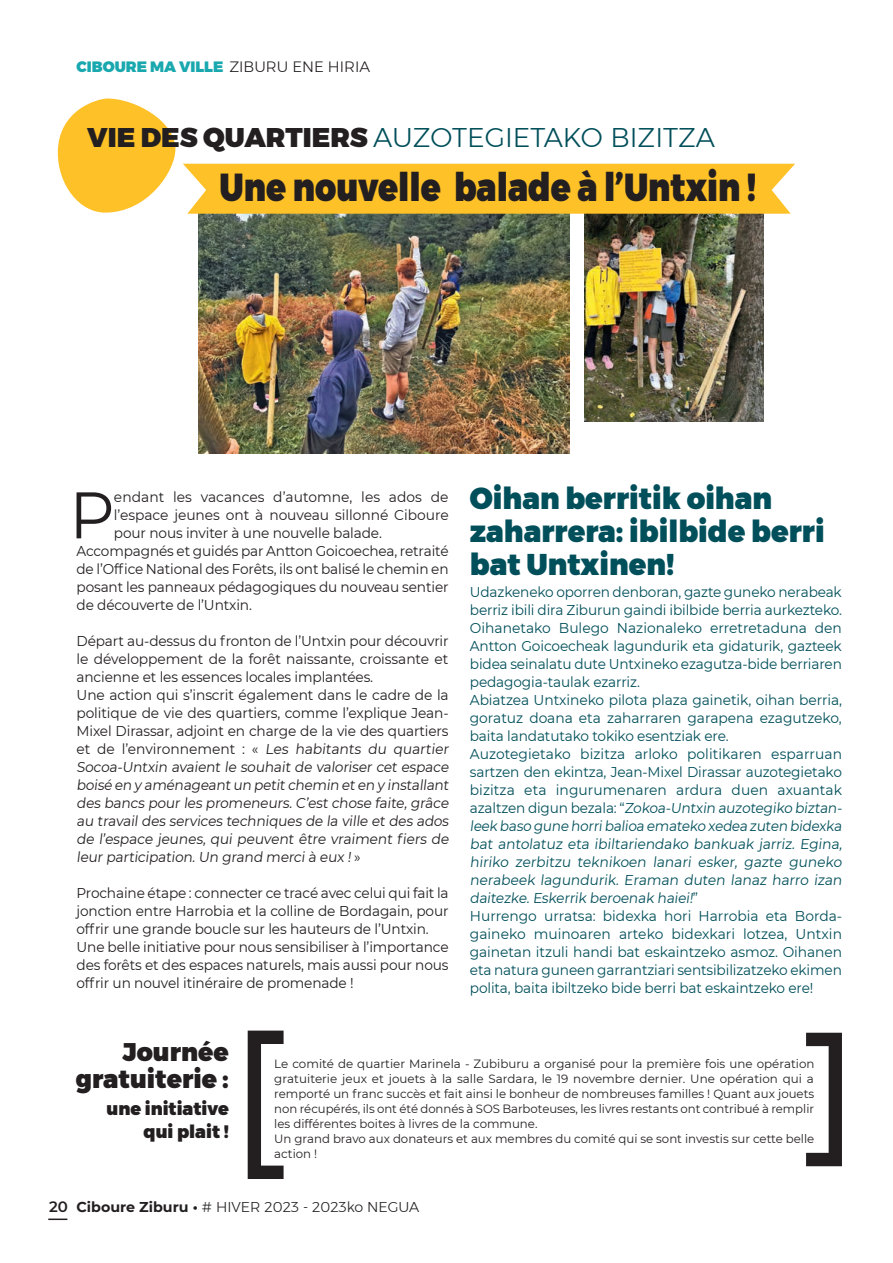
<style>
.page{position:relative;width:893px;height:1263px;background:#fff}
.page>*{position:absolute;margin:0;border:0;box-sizing:border-box;transform-origin:0 0}
.Texte{font:65.7px "Montserrat";color:#231f20;scale:.96 1}
.TexteFAG{font:900 39px "Montserrat";color:#231f20;scale:.84 1}
.Texte-2{font:900 30px/33px "Montserrat";color:#004f5a;scale:.96 1}
.Tétière{font:300 27px "Montserrat";color:#004f5a}
.Texte-3{font:900 25.5px/27px "Montserrat";color:#231f20;text-align:right}
.Texte-4{font:900 18px/22.5px "Montserrat";color:#231f20;text-align:right}
.Tétière-2{font:900 15px "Montserrat";color:#1aa8af}
.Texte-5{font:14.25px/18px "Montserrat";letter-spacing:-.01em;color:#004f5a;text-align:justify}
.Texte-6{font:14.25px/18px "Montserrat";letter-spacing:-.01em;color:#231f20;text-align:justify;scale:.96 1}
.Texte-7{font:14.25px/18px "Montserrat";letter-spacing:-.01em;color:#231f20;text-align:justify}
.Texte-8{font:14.25px/18px "Montserrat";letter-spacing:-.01em;color:#004f5a;scale:.96 1}
.t1{font:300 14.25px "Montserrat";color:#231f20}
.Texte-9{font:12px/15px "Montserrat";color:#231f20;text-align:justify}
.s1{font-weight:300;color:#231f20}
.s2{font-weight:900;color:#231f20}
.s3{font-weight:600;font-size:15px}
.s4{font-weight:700}
</style>
<div class="page">
<svg style="left:248px;top:1030px;width:36px;height:149px"></svg>
<svg style="left:806px;top:1033px;width:36px;height:133px"></svg>
<svg style="left:58px;top:99px;width:117px;height:114px"></svg>
<svg style="left:48px;top:1218px;width:19px;height:2px"></svg>
<img style="left:199px;top:214px;width:370px;height:239px">
<img style="left:584px;top:214px;width:179px;height:207px">
<div style="left:183px;top:164px;width:612px;height:50px;background:#fec128"></div>
<p class="Tétière-2" style="left:77px;top:55px;width:295px">CIBOURE MA VILLE <span class="s1">ZIBURU ENE HIRIA</span></p>
<p class="Tétière" style="left:87px;top:117px;width:629px"><span class="s2">VIE DES QUARTIERS</span> AUZOTEGIETAKO BIZITZA</p>
<p class="TexteFAG" style="left:220px;top:156px;width:641px">Une nouvelle balade à l’Untxin !</p>
<p class="Texte" style="left:69px;top:470px;width:49px">P</p>
<p class="Texte-7" style="left:114px;top:488px;width:336px">endant les vacances d’automne, les ados de l’espace jeunes ont à nouveau sillonné Ciboure pour nous inviter à une nouvelle balade.</p>
<p class="Texte-6" style="left:77px;top:542px;width:389px">Accompagnés et guidés par Antton Goicoechea, retraité de l’Office National des Forêts, ils ont balisé le chemin en posant les panneaux pédagogiques du nouveau sentier de découverte de l’Untxin.</p>
<p class="Texte-6" style="left:77px;top:632px;width:389px">Départ au-dessus du fronton de l’Untxin pour découvrir le développement de la forêt naissante, croissante et ancienne et les essences locales implantées.</p>
<p class="Texte-7" style="left:77px;top:686px;width:376px;text-align:left">Une action qui s’inscrit également dans le cadre de la politique de vie des quartiers, comme l’explique Jean-Mixel Dirassar, adjoint en charge de la vie des quartiers et d e l ’e nvi ro n n e m e nt : « Les habitants du quartier Socoa-Untxin avaient le souhait de valoriser cet espace boisé en y aménageant un petit chemin et en y installant des bancs pour les promeneurs. C’est chose faite, grâce au travail des services techniques de la ville et des ados de l’espace jeunes, qui peuvent être vraiment fiers de leur participation. Un grand merci à eux ! »</p>
<p class="Texte-6" style="left:77px;top:884px;width:389px">Prochaine étape : connecter ce tracé avec celui qui fait la jonction entre Harrobia et la colline de Bordagain, pour offrir une grande boucle sur les hauteurs de l’Untxin.</p>
<p class="Texte-6" style="left:77px;top:938px;width:389px">Une belle initiative pour nous sensibiliser à l’importance des forêts et des espaces naturels, mais aussi pour nous offrir un nouvel itinéraire de promenade !</p>
<p class="Texte-2" style="left:470px;top:482px;width:371px">Oihan berritik oihan zaharrera: ibilbide berri bat Untxinen!</p>
<p class="Texte-8" style="left:470px;top:582px;width:389px">Udazkeneko oporren denboran, gazte guneko nerabeak berriz ibili dira Ziburun gaindi ibilbide berria aurkezteko.</p>
<p class="Texte-5" style="left:470px;top:618px;width:374px">Oihanetako Bulego Nazionaleko erretretaduna den Antton Goicoecheak lagundurik eta gidaturik, gazteek bidea seinalatu dute Untxineko ezagutza-bide berriaren pedagogia-taulak ezarriz.</p>
<p class="Texte-5" style="left:470px;top:690px;width:374px">Abiatzea Untxineko pilota plaza gainetik, oihan berria, goratuz doana eta zaharraren garapena ezagutzeko, baita landatutako tokiko esentziak ere.</p>
<p class="Texte-5" style="left:470px;top:744px;width:376px;text-align:left">Auzotegietako bizitza arloko politikaren esparruan sartzen den ekintza, Jean-Mixel Dirassar auzotegietako bizitza eta ingurumenaren ardura duen axuantak a za ltze n d i g u n beza l a : “Zokoa-Untxin auzotegiko biztan&shy;leek baso gune horribalioa emateko xedea zuten bidexka bat antolatuz eta ibiltariendako bankuak jarriz. Egina, hiriko zerbitzu teknikoen lanari esker, gazte guneko nerabeek lagundurik. Eraman duten lanaz harro izan daitezke. Eskerrik beroenak haiei!”</p>
<p class="Texte-5" style="left:470px;top:906px;width:374px">Hurrengo urratsa: bidexka hori Harrobia eta Borda&shy;gaineko muinoaren arteko bidexkari lotzea, Untxin gainetan itzuli handi bat eskaintzeko asmoz. Oihanen eta natura guneen garrantziari sentsibilizatzeko ekimen polita, baita ibiltzeko bide berri bat eskaintzeko ere!</p>
<p class="Texte-3" style="left:76px;top:1039px;width:155px">Journée gratuiterie :</p>
<p class="Texte-4" style="left:107px;top:1097px;width:124px">une initiative qui plait !</p>
<p class="Texte-9" style="left:274px;top:1055px;width:542px">Le comité de quartier Marinela - Zubiburu a organisé pour la première fois une opération gratuiterie jeux et jouets à la salle Sardara, le 19 novembre dernier. Une opération qui a remporté un franc succès et fait ainsi le bonheur de nombreuses familles ! Quant aux jouets non récupérés, ils ont été donnés à SOS Barboteuses, les livres restants ont contribué à remplir les différentes boites à livres de la commune.</p>
<p class="Texte-9" style="left:274px;top:1130px;width:542px">Un grand bravo aux donateurs et aux membres du comité qui se sont investis sur cette belle action !</p>
<p class="t1" style="left:49px;top:1196px;width:372px"><span class="s3">20</span> <span class="s4">Ciboure Ziburu •</span> # HIVER 2023 - 2023ko NEGUA</p>
</div>
